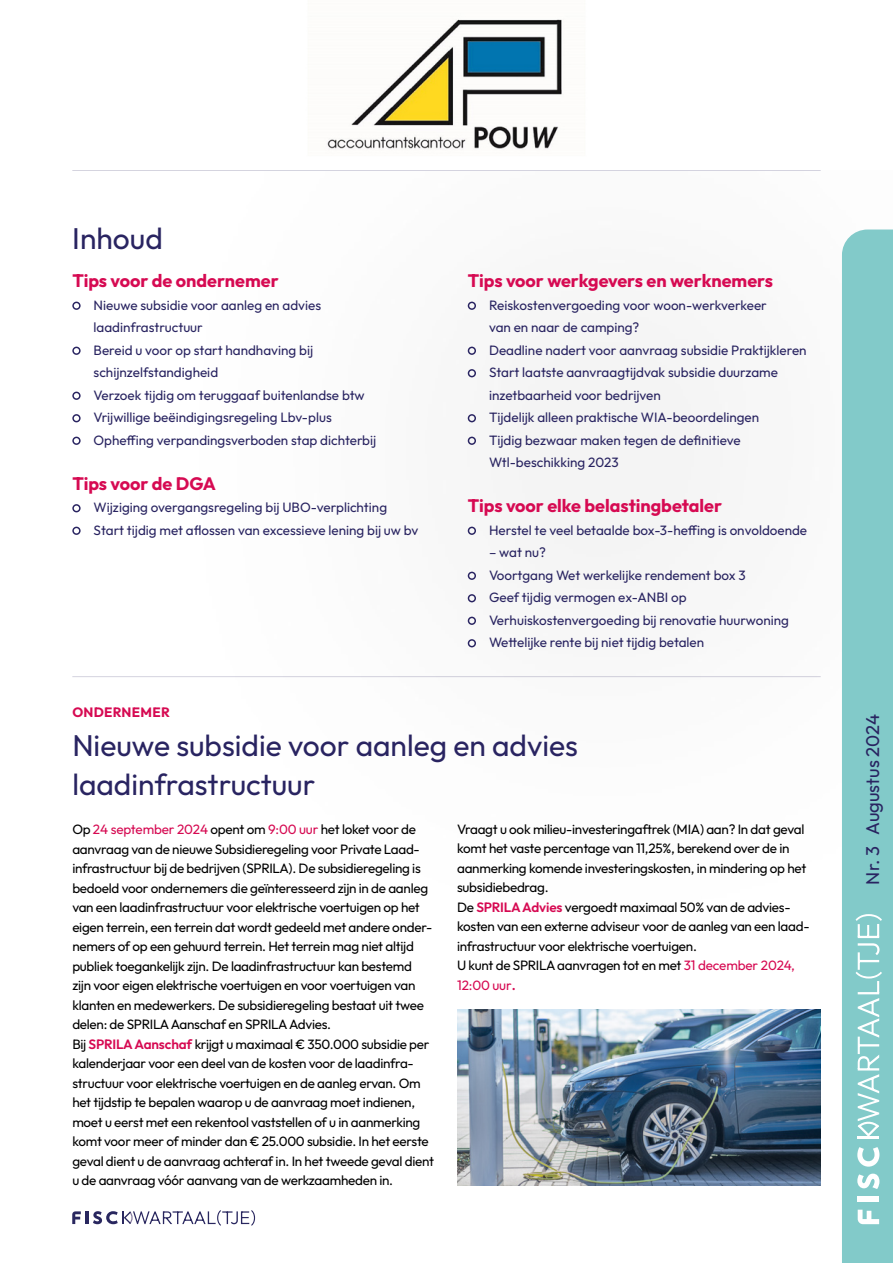
<style>
.page{position:relative;width:893px;height:1263px;background:#fff}
.page>*{position:absolute;margin:0;border:0;box-sizing:border-box;transform-origin:0 0}
.t1{font:30px/39px "Outfit";color:#292461}
.t2{font:18.45px "Outfit";color:#292461}
.t3{font:700 18px "Outfit";color:#d60a52}
.t4{font:13.5px/19.5px "Outfit";letter-spacing:-.02em;color:#000}
.t5{font:13.5px/22.5px "Outfit";color:#292461}
.t6{font:700 13.5px "Outfit";letter-spacing:.02em;color:#d60a52}
.s1{color:#d60a52}
.s2{font-weight:600;color:#d60a52}
</style>
<div class="page">
<svg style="left:72px;top:1210px;width:183px;height:16px"></svg>
<hr style="left:72px;top:676px;width:749px;height:1px;background:#d4d3df">
<div style="left:144px;top:0;width:749px;height:975px;background:#fdfdfd"></div>
<svg style="left:468px;top:302px;width:8px;height:8px"></svg>
<svg style="left:468px;top:347px;width:8px;height:8px"></svg>
<svg style="left:468px;top:369px;width:8px;height:8px"></svg>
<svg style="left:468px;top:414px;width:8px;height:8px"></svg>
<svg style="left:468px;top:437px;width:8px;height:8px"></svg>
<svg style="left:468px;top:527px;width:8px;height:8px"></svg>
<svg style="left:468px;top:572px;width:8px;height:8px"></svg>
<svg style="left:468px;top:594px;width:8px;height:8px"></svg>
<svg style="left:468px;top:617px;width:8px;height:8px"></svg>
<svg style="left:468px;top:639px;width:8px;height:8px"></svg>
<svg style="left:72px;top:302px;width:9px;height:8px"></svg>
<svg style="left:72px;top:347px;width:9px;height:8px"></svg>
<svg style="left:72px;top:392px;width:9px;height:8px"></svg>
<svg style="left:72px;top:414px;width:9px;height:8px"></svg>
<svg style="left:72px;top:437px;width:9px;height:8px"></svg>
<svg style="left:72px;top:504px;width:9px;height:8px"></svg>
<svg style="left:72px;top:527px;width:9px;height:8px"></svg>
<div style="left:842px;top:230px;width:51px;height:1033px;background:#82cac9"></div>
<div style="left:655px;top:556px;width:238px;height:476px;background:#000;opacity:.75"></div>
<hr style="left:72px;top:170px;width:749px;height:1px;background:#d4d3df">
<svg style="left:858px;top:1210px;width:21px;height:14px"></svg>
<div style="left:858px;top:1197px;width:21px;height:5px;background:#fff"></div>
<svg style="left:857px;top:1173px;width:22px;height:16px"></svg>
<svg style="left:857px;top:1147px;width:22px;height:20px"></svg>
<hr style="left:858px;top:1137px;width:21px;height:2px;background:#fff">
<svg style="left:856px;top:943px;width:26px;height:194px;background:#9ed5d5"></svg>
<hr style="left:858px;top:936px;width:21px;height:2px;background:#fff">
<svg style="left:856px;top:914px;width:26px;height:22px"></svg>
<img style="left:457px;top:1010px;width:364px;height:175px">
<img style="left:327px;top:19px;width:235px;height:130px">
<h1 class="t1" style="left:72px;top:220px;width:92px">Inhoud</h1>
<h3 class="t3" style="left:72px;top:269px;width:208px">Tips voor de ondernemer</h3>
<p class="t5" style="left:94px;top:294px;width:284px">Nieuwe subsidie voor aanleg en advies laadinfrastructuur<br>Bereid u voor op start handhaving bij schijnzelfstandigheid<br>Verzoek tijdig om teruggaaf buitenlandse btw Vrijwillige beëindigingsregeling Lbv-plus Opheffing verpandingsverboden stap dichterbij</p>
<h3 class="t3" style="left:72px;top:472px;width:145px">Tips voor de DGA</h3>
<p class="t5" style="left:94px;top:497px;width:326px">Wijziging overgangsregeling bij UBO-verplichting<br>Start tijdig met aflossen van excessieve lening bij uw bv</p>
<h3 class="t3" style="left:468px;top:269px;width:307px">Tips voor werkgevers en werknemers</h3>
<p class="t5" style="left:489px;top:294px;width:319px">Reiskostenvergoeding voor woon-werkverkeer<br>van en naar de camping?<br>Deadline nadert voor aanvraag subsidie Praktijkleren Start laatste aanvraagtijdvak subsidie duurzame inzetbaarheid voor bedrijven<br>Tijdelijk alleen praktische WIA-beoordelingen<br>Tijdig bezwaar maken tegen de definitieve Wtl-beschikking 2023</p>
<h3 class="t3" style="left:468px;top:494px;width:256px">Tips voor elke belastingbetaler</h3>
<p class="t5" style="left:489px;top:519px;width:320px">Herstel te veel betaalde box-3-heffing is onvoldoende</p>
<p class="t5" style="left:489px;top:542px;width:302px">– wat nu?<br>Voortgang Wet werkelijke rendement box 3<br>Geef tijdig vermogen ex-ANBI op Verhuiskostenvergoeding bij renovatie huurwoning Wettelijke rente bij niet tijdig betalen</p>
<p class="t6" style="left:72px;top:703px;width:99px">ONDERNEMER</p>
<h1 class="t1" style="left:72px;top:727px;width:507px">Nieuwe subsidie voor aanleg en advies laadinfrastructuur</h1>
<p class="t4" style="left:72px;top:820px;width:363px">Op <span class="s1">24 september 2024</span> opent om <span class="s1">9:00 uur</span> het loket voor de aanvraag van de nieuwe Subsidieregeling voor Private Laad&shy;infrastructuur bij de bedrijven (SPRILA). De subsidieregeling is bedoeld voor ondernemers die geïnteresseerd zijn in de aanleg van een laadinfrastructuur voor elektrische voertuigen op het eigen terrein, een terrein dat wordt gedeeld met andere onder&shy;nemers of op een gehuurd terrein. Het terrein mag niet altijd publiek toegankelijk zijn. De laadinfrastructuur kan bestemd zijn voor eigen elektrische voertuigen en voor voertuigen van klanten en medewerkers. De subsidieregeling bestaat uit twee delen: de SPRILA Aanschaf en SPRILA Advies.<br>Bij <span class="s2">SPRILA Aanschaf</span> krijgt u maximaal € 350.000 subsidie per kalenderjaar voor een deel van de kosten voor de laadinfra&shy;structuur voor elektrische voertuigen en de aanleg ervan. Om het tijdstip te bepalen waarop u de aanvraag moet indienen, moet u eerst met een rekentool vaststellen of u in aanmerking komt voor meer of minder dan € 25.000 subsidie. In het eerste geval dient u de aanvraag achteraf in. In het tweede geval dient u de aanvraag vóór aanvang van de werkzaamheden in.</p>
<p class="t4" style="left:457px;top:820px;width:351px">Vraagt u ook milieu-investeringaftrek (MIA) aan? In dat geval komt het vaste percentage van 11,25%, berekend over de in aanmerking komende investeringskosten, in mindering op het subsidiebedrag.<br>De <span class="s2">SPRILA Advies</span> vergoedt maximaal 50% van de advies&shy;kosten van een externe adviseur voor de aanleg van een laad-- infrastructuur voor elektrische voertuigen.<br>U kunt de SPRILA aanvragen tot en met <span class="s1">31 december 2024, 12:00 uur</span><span class="s2">.</span></p>
<h2 class="t2" style="left:861px;top:884px;width:172px;rotate:-90deg">Nr. 3 Augustus 2024</h2>
</div>
